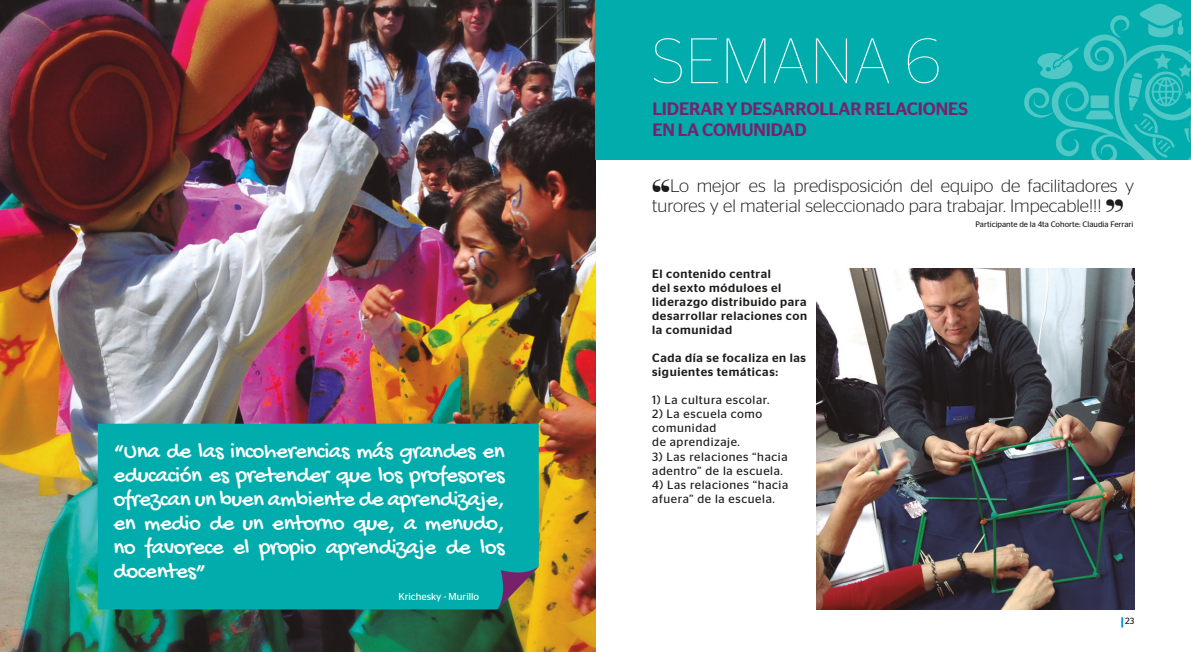
<style>
.page{position:relative;width:1191px;height:652px;background:#fff}
.page>*{position:absolute;margin:0;border:0;box-sizing:border-box;transform-origin:0 0}
.t1{font:100 64px "Stag Sans";color:#fff}
.t2{font:23px/24px "Gochi Hand";letter-spacing:-.02em;color:#fff;text-align:justify}
.t3{font:300 18px/20px "Stag Sans";color:#1d1d1b}
.t4{font:500 18px/21.6px "Stag Sans";letter-spacing:-.005em;color:#78226c}
.t5{font:12px/14px "Stag Sans";letter-spacing:.05em;color:#1d1d1b}
.t6{font:500 12px/14px "Stag Sans";letter-spacing:.05em;color:#1d1d1b}
.t7{font:10px "Stag Sans";color:#fff}
.t8{font:9px "Stag Sans";color:#1d1d1b}
.t9{font:8px "Stag Sans";color:#1d1d1b}
</style>
<div class="page">
<img style="left:0;top:0;width:595px;height:652px">
<div style="left:98px;top:424px;width:441px;height:185px;background:#00adac"></div>
<svg style="left:497px;top:567px;width:42px;height:42px;background:#827a52"></svg>
<div style="left:595px;top:0;width:596px;height:160px;background:#00adac"></div>
<svg style="left:1024px;top:4px;width:167px;height:156px"></svg>
<svg style="left:1121px;top:617px;width:2px;height:11px"></svg>
<img style="left:817px;top:269px;width:317px;height:340px">
<p class="t2" style="left:113px;top:440px;width:393px">“Una de las incoherencias más grandes en educación es pretender que los profesores ofrezcan un buen ambiente de aprendizaje, en medio de un entorno que, a menudo, no favorece el propio aprendizaje de los docentes”</p>
<p class="t7" style="left:398px;top:590px;width:82px">Krichesky - Murillo</p>
<h1 class="t1" style="left:652px;top:25px;width:290px">SEMANA 6</h1>
<p class="t4" style="left:652px;top:98px;width:317px">LIDERAR Y DESARROLLAR RELACIONES<br>EN LA COMUNIDAD</p>
<p class="t3" style="left:652px;top:175px;width:483px">“Lo mejor es la predisposición del equipo de facilitadores y turores y el material seleccionado para trabajar. Impecable!!! ”</p>
<p class="t9" style="left:975px;top:220px;width:159px">Participante de la 4ta Cohorte: Claudia Ferrari</p>
<p class="t6" style="left:652px;top:267px;width:156px">El contenido central<br>del sexto móduloes el liderazgo distribuido para desarrollar relaciones con la comunidad</p>
<p class="t6" style="left:652px;top:351px;width:155px">Cada día se focaliza en las siguientes temáticas:</p>
<p class="t5" style="left:652px;top:393px;width:119px">1) La cultura escolar.</p>
<p class="t5" style="left:652px;top:407px;width:112px">2) La escuela como comunidad<br>de aprendizaje.</p>
<p class="t5" style="left:652px;top:449px;width:137px">3) Las relaciones “hacia adentro” de la escuela.</p>
<p class="t5" style="left:652px;top:477px;width:138px">4) Las relaciones “hacia afuera” de la escuela.</p>
<p class="t8" style="left:1125px;top:616px;width:11px">23</p>
</div>
